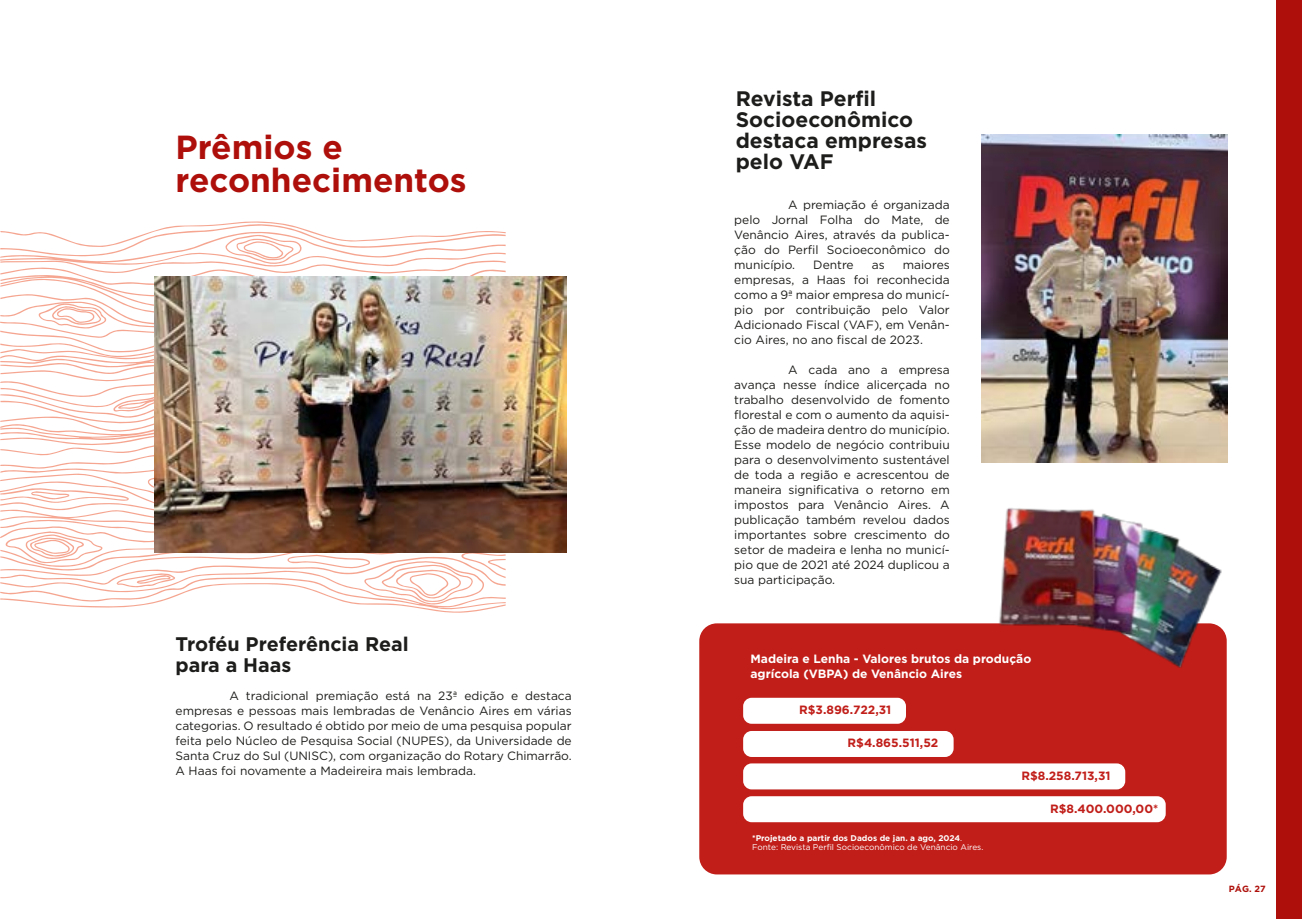
<style>
.page{position:relative;width:1302px;height:919px;background:#fff}
.page>*{position:absolute;margin:0;border:0;box-sizing:border-box;transform-origin:0 0}
.t1{font:700 33.3px/33.3px "Gotham";color:#ae0f0a}
.t2{font:700 21px/21px "Gotham";color:#1d1d1b}
.t3{font:700 19.65px/21px "Gotham";color:#1d1d1b}
.t4{font:12px/15px "Gotham";color:#1d1d1b;text-align:justify}
.t5{font:700 12px/15px "Gotham";color:#fff}
.t6{font:700 12px "Gotham";color:#c11e19}
.t7{font:700 9px "Gotham";color:#ae0f0a}
.t8{font:8.25px/9px "Gotham";color:#fff}
.s1{font-weight:700}
</style>
<div class="page">
<div style="left:699px;top:623px;width:527px;height:251px;background:#c11e19;border-radius:18px"></div>
<svg style="left:0;top:221px;width:506px;height:391px"></svg>
<img style="left:155px;top:276px;width:411px;height:276px">
<div style="left:1276px;top:0;width:25px;height:918px;background:#ae0f0a"></div>
<img style="left:981px;top:135px;width:246px;height:328px">
<img style="left:984px;top:508px;width:243px;height:165px">
<div style="left:743px;top:796px;width:422px;height:26px;background:#fff"></div>
<div style="left:743px;top:763px;width:382px;height:26px;background:#fff;border-radius:9px"></div>
<div style="left:743px;top:731px;width:210px;height:26px;background:#fff;border-radius:9px"></div>
<div style="left:743px;top:697px;width:162px;height:26px;background:#fff;border-radius:8px"></div>
<h1 class="t1" style="left:175px;top:130px;width:292px">Prêmios e reconhecimentos</h1>
<h3 class="t3" style="left:175px;top:633px;width:235px">Troféu Preferência Real para a Haas</h3>
<p class="t4" style="left:175px;top:687px;width:397px;text-indent:54px">A tradicional premiação está na 23ª edição e destaca empresas e pessoas mais lembradas de Venâncio Aires em várias categorias. O resultado é obtido por meio de uma pesquisa popular feita pelo Núcleo de Pesquisa Social (NUPES), da Universidade de Santa Cruz do Sul (UNISC), com organização do Rotary Chimarrão.<br>A Haas foi novamente a Madeireira mais lembrada.</p>
<h2 class="t2" style="left:735px;top:88px;width:193px">Revista Perfil<br>Socioeconômico destaca empresas pelo VAF</h2>
<p class="t4" style="left:734px;top:197px;width:217px;text-indent:54px">A premiação é organizada pelo Jornal Folha do Mate, de Venâncio Aires, através da publica&shy;ção do Perfil Socioeconômico do município.</p>
<p class="t4" style="left:734px;top:257px;width:217px;text-indent:168px">maiores empresas, a Haas foi reconhecida como a 9ª maior empresa do municí&shy;pio por contribuição pelo Valor Adicionado Fiscal (VAF), em Venân&shy;cio Aires, no ano fiscal de 2023.</p>
<p class="t4" style="left:734px;top:362px;width:217px;text-indent:54px">A cada ano a empresa avança nesse índice alicerçada no trabalho desenvolvido de fomento florestal e com o aumento da aquisi&shy;ção de madeira dentro do município.<br>Esse modelo de negócio contribuiu para o desenvolvimento sustentável de toda a região e acrescentou de maneira significativa o retorno em impostos para Venâncio Aires. A publicação também revelou dados importantes sobre crescimento do setor de madeira e lenha no municí&shy;pio que de 2021 até 2024 duplicou a sua participação.</p>
<p class="t4" style="left:813px;top:257px;width:42px">Dentre</p>
<p class="t4" style="left:871px;top:257px;width:14px">as</p>
<p class="t5" style="left:750px;top:651px;width:282px">Madeira e Lenha - Valores brutos da produção agrícola (VBPA) de Venâncio Aires</p>
<p class="t6" style="left:799px;top:701px;width:94px">R$3.896.722,31</p>
<p class="t6" style="left:847px;top:735px;width:92px">R$4.865.511,52</p>
<p class="t8" style="left:752px;top:833px;width:233px"><span class="s1">*Projetado a partir dos Dados de jan. a ago, 2024</span>.<br>Fonte: Revista Perfil Socioeconômico de Venâncio Aires.</p>
<p class="t6" style="left:1021px;top:767px;width:91px">R$8.258.713,31</p>
<p class="t6" style="left:1049px;top:800px;width:110px">R$8.400.000,00*</p>
<p class="t7" style="left:1228px;top:882px;width:38px">PÁG. 27</p>
</div>
